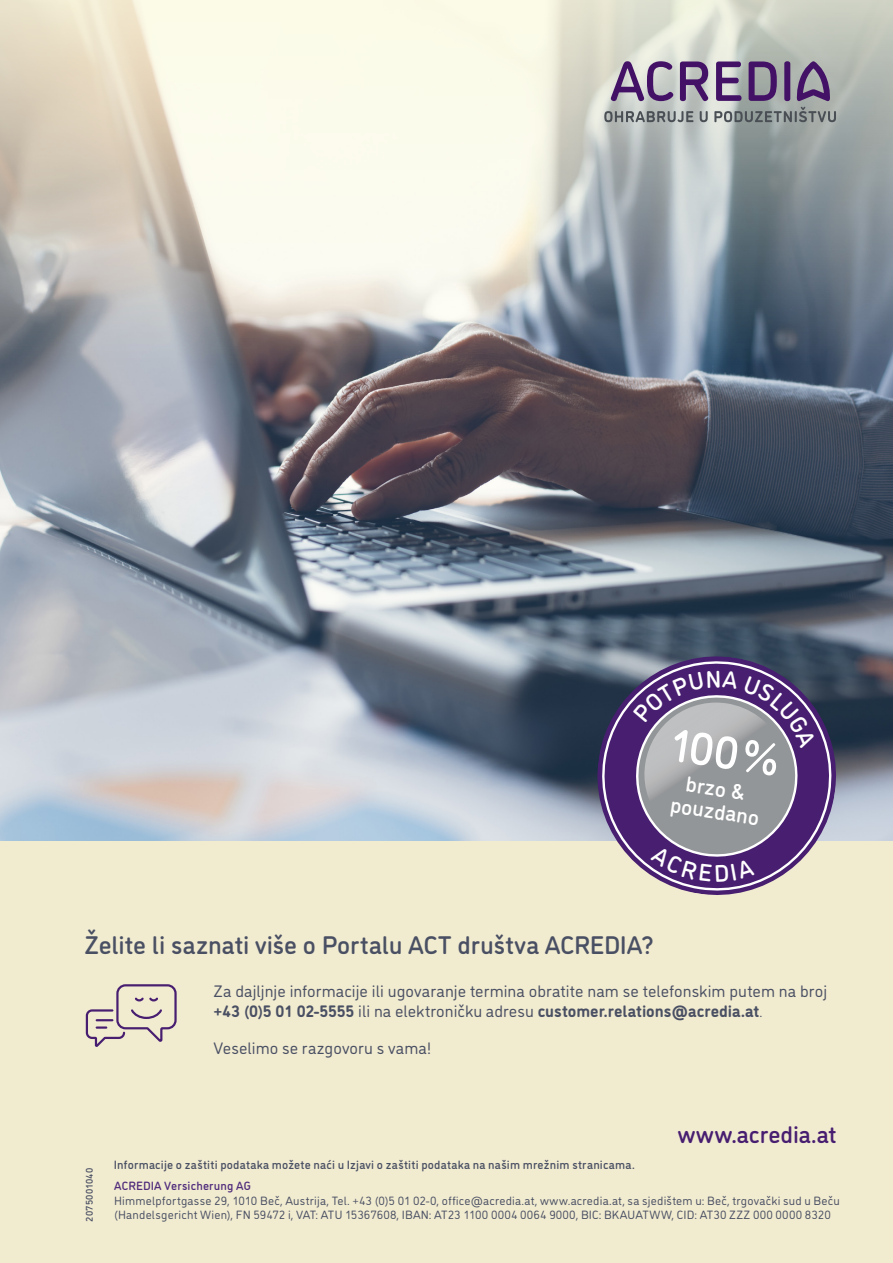
<style>
.page{position:relative;width:893px;height:1263px;background:#fff}
.page>*{position:absolute;margin:0;border:0;box-sizing:border-box;transform-origin:0 0}
.t1{font:500 46.35px "DI Nosaur";color:#fff}
.t2{font:500 25.5px "DI Nosaur";letter-spacing:-.005em;color:#4a5063}
.t3{font:500 24px "DI Nosaur";color:#481e70}
.t4{font:500 21.6px/22.8px "DI Nosaur";color:#fff;text-align:center}
.t5{font:16.65px/20px "DI Nosaur";letter-spacing:.005em;color:#4a5063}
.t6{font:12px "DI Nosaur";letter-spacing:.015em;color:#4a5063}
.t7{font:500 12px "DI Nosaur";letter-spacing:.02em;color:#4a5063}
.t8{font:500 12px "DI Nosaur";letter-spacing:.015em;color:#502c7b}
.t9{font:500 9.75px "DI Nosaur";letter-spacing:.015em;color:#4a5063}
.s1{font-weight:700}
.s2{font-weight:300}
</style>
<div class="page">
<div style="left:0;top:662px;width:893px;height:601px;background:#f1ebd0"></div>
<svg style="left:86px;top:984px;width:91px;height:63px"></svg>
<img style="left:0;top:452px;width:893px;height:389px">
<svg style="left:589px;top:648px;width:255px;height:193px"></svg>
<svg style="left:595px;top:654px;width:243px;height:241px"></svg>
<svg style="left:0;top:0;width:893px;height:452px"></svg>
<svg style="left:604px;top:111px;width:89px;height:11px"></svg>
<svg style="left:700px;top:111px;width:8px;height:11px"></svg>
<svg style="left:714px;top:107px;width:122px;height:15px"></svg>
<svg style="left:611px;top:61px;width:62px;height:40px"></svg>
<svg style="left:680px;top:61px;width:28px;height:40px"></svg>
<svg style="left:716px;top:61px;width:25px;height:40px"></svg>
<svg style="left:749px;top:61px;width:28px;height:40px"></svg>
<div style="left:784px;top:61px;width:6px;height:40px;background:#431266;border-radius:3px"></div>
<svg style="left:796px;top:61px;width:35px;height:40px"></svg>
<svg style="left:632px;top:670px;width:184px;height:212px"></svg>
<p class="t1" style="left:674px;top:711px;width:111px;rotate:9deg">100%</p>
<p class="t4" style="left:676px;top:769px;width:91px;rotate:9deg">brzo &amp; pouzdano</p>
<p class="t2" style="left:84px;top:927px;width:571px">Želite li saznati više o Portalu ACT društva ACREDIA?</p>
<p class="t5" style="left:214px;top:980px;width:615px">Za dajljnje informacije ili ugovaranje termina obratite nam se telefonskim putem na broj <span class="s1">+43 (0)5 01 02-5555</span> ili na elektroničku adresu <span class="s1">customer.relations@acredia.at</span><span class="s2">.</span></p>
<p class="t5" style="left:214px;top:1037px;width:219px">Veselimo se razgovoru s vama!</p>
<p class="t9" style="left:82px;top:1221px;width:55px;rotate:-90deg">2075001040</p>
<p class="t7" style="left:114px;top:1156px;width:522px">Informacije o zaštiti podataka možete naći u Izjavi o zaštiti podataka na našim mrežnim stranicama.</p>
<p class="t3" style="left:678px;top:1117px;width:160px">www.acredia.at</p>
<p class="t8" style="left:114px;top:1178px;width:138px">ACREDIA Versicherung AG</p>
<p class="t6" style="left:114px;top:1192px;width:727px">Himmelpfortgasse 29, 1010 Beč, Austrija, Tel. +43 (0)5 01 02-0, office@acredia.at, www.acredia.at, sa sjedištem u: Beč, trgovački sud u Beču</p>
<p class="t6" style="left:114px;top:1206px;width:718px">(Handelsgericht Wien), FN 59472 i, VAT: ATU 15367608, IBAN: AT23 1100 0004 0064 9000, BIC: BKAUATWW, CID: AT30 ZZZ 000 0000 8320</p>
</div>
